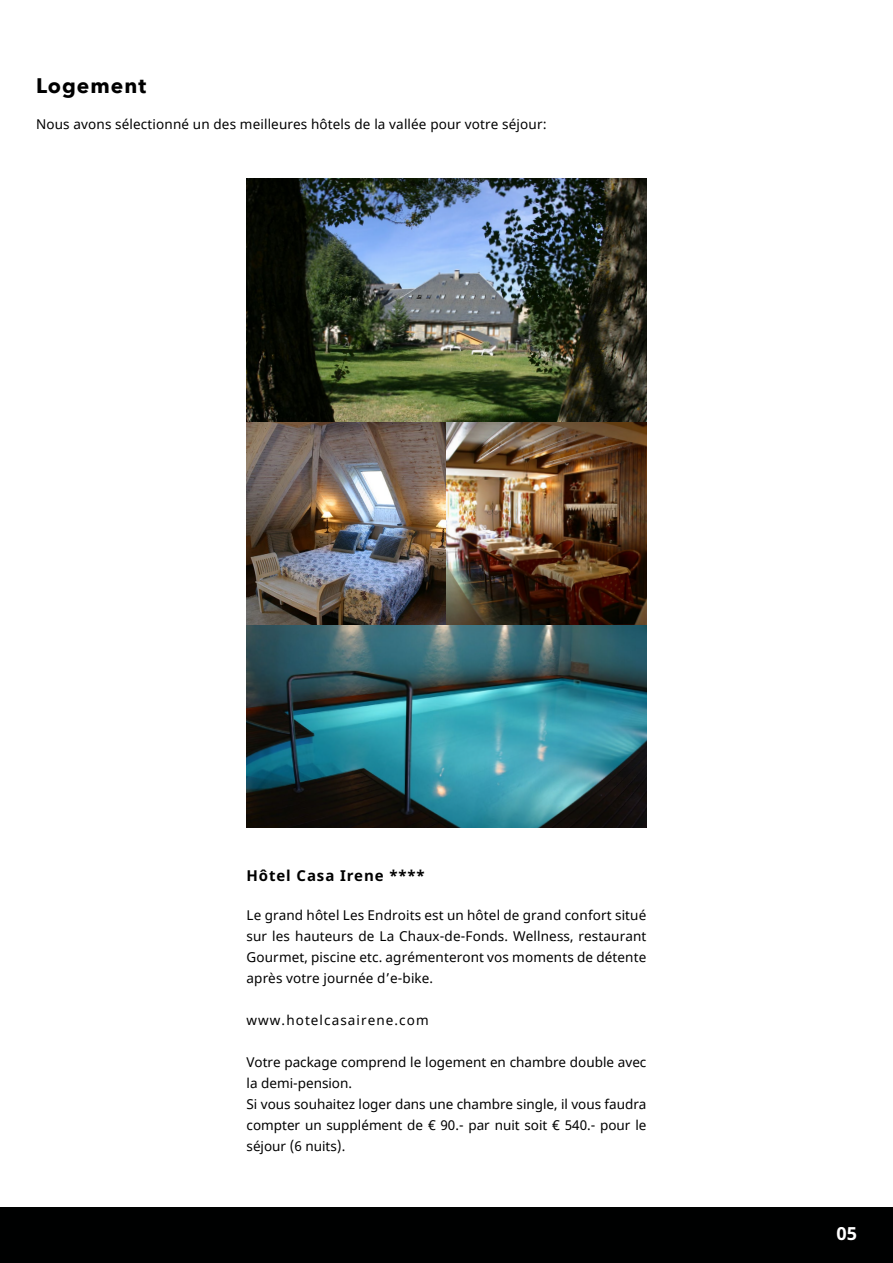
<style>
.page{position:relative;width:893px;height:1263px;background:#fff}
.page>*{position:absolute;margin:0;border:0;box-sizing:border-box;transform-origin:0 0}
.t1{font:700 21px "Avenir Next";letter-spacing:.05em;color:#000}
.t2{font:700 18px "Noto Sans";color:#fff}
.t3{font:700 15px "Noto Sans";letter-spacing:.06em;color:#000}
.t4{font:13.5px/21px "Noto Sans";color:#000;text-align:justify}
.t5{font:13.5px "Noto Sans";letter-spacing:.08em;color:#000}
</style>
<div class="page">
<div style="left:0;top:1208px;width:893px;height:55px;background:#000101"></div>
<img style="left:247px;top:179px;width:399px;height:649px">
<h1 class="t1" style="left:36px;top:67px;width:112px">Logement</h1>
<p class="t4" style="left:36px;top:114px;width:512px">Nous avons sélectionné un des meilleures hôtels de la vallée pour votre séjour:</p>
<p class="t3" style="left:247px;top:864px;width:180px">Hôtel Casa Irene ****</p>
<p class="t4" style="left:247px;top:905px;width:401px">Le grand hôtel Les Endroits est un hôtel de grand confort situé sur les hauteurs de La Chaux-de-Fonds. Wellness, restaurant Gourmet, piscine etc. agrémenteront vos moments de détente après votre journée d’e-bike.</p>
<p class="t5" style="left:247px;top:1010px;width:184px">www.hotelcasairene.com</p>
<p class="t4" style="left:247px;top:1052px;width:401px;text-align:left">Votre package comprend le logement en chambre double avec la demi-pension.<br>Si vous souhaitez loger dans une chambre single, il vous faudra compter un supplément de € 90.- par nuit soit € 540.- pour le séjour (6 nuits).</p>
<h2 class="t2" style="left:836px;top:1221px;width:22px">05</h2>
</div>
